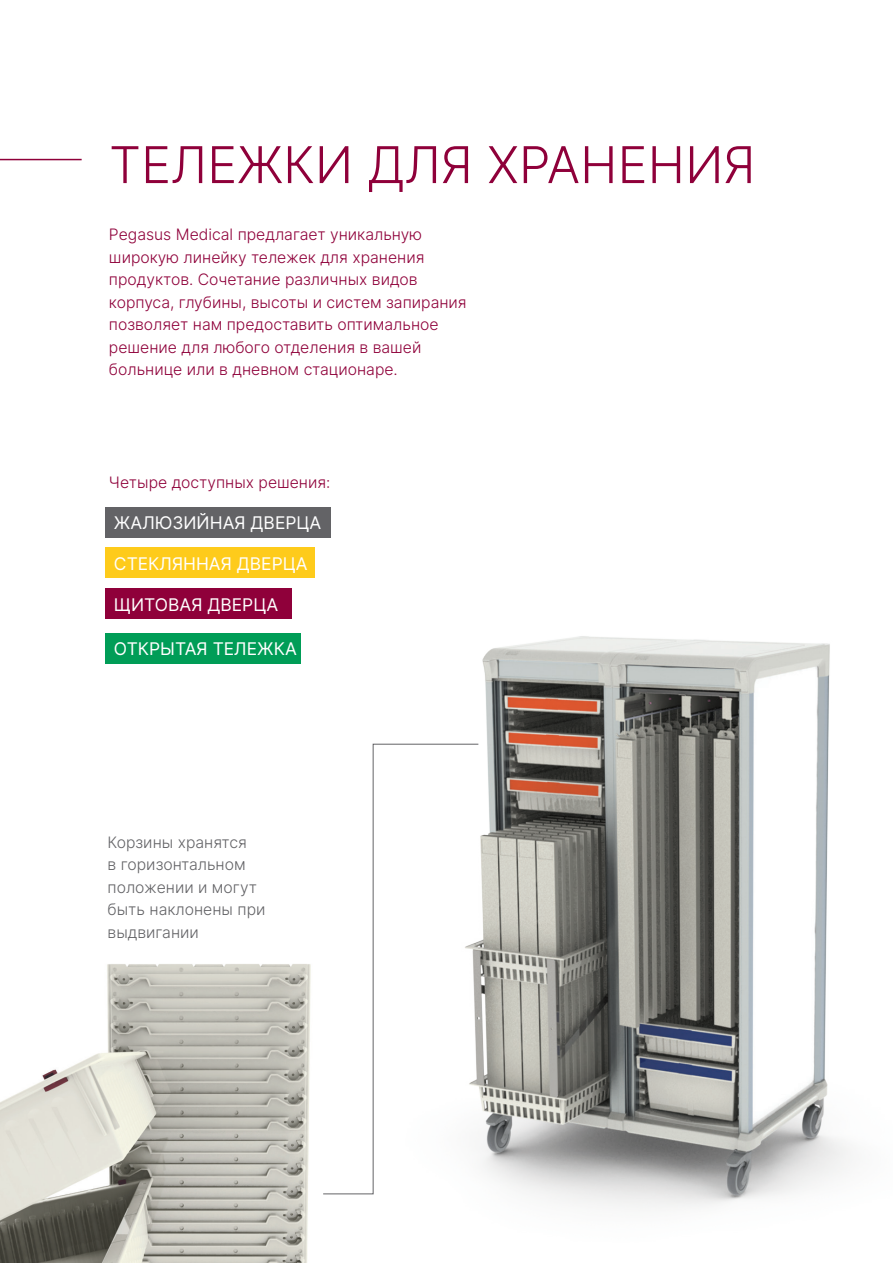
<style>
.page{position:relative;width:893px;height:1263px;background:#fff}
.page>*{position:absolute;margin:0;border:0;box-sizing:border-box;transform-origin:0 0}
.t1{font:300 50.7px "Inter";color:#8f003a}
.t2{font:17.4px "Inter";color:#fff}
.t3{font:300 15.75px/22.5px "Inter";color:#8f003a}
.t4{font:300 15.75px/22.5px "Inter";color:#636366}
</style>
<div class="page">
<img style="left:0;top:964px;width:338px;height:299px">
<hr style="left:0;top:159px;width:82px;height:1px;background:#8f003a">
<img style="left:338px;top:636px;width:515px;height:572px">
<div style="left:105px;top:633px;width:195px;height:30px;background:#009d57"></div>
<div style="left:105px;top:588px;width:187px;height:31px;background:#8f003a"></div>
<div style="left:105px;top:507px;width:225px;height:31px;background:#636366"></div>
<div style="left:105px;top:547px;width:210px;height:31px;background:#fecb1b"></div>
<svg style="left:322px;top:743px;width:157px;height:451px"></svg>
<h1 class="t1" style="left:109px;top:128px;width:648px">ТЕЛЕЖКИ ДЛЯ ХРАНЕНИЯ</h1>
<p class="t3" style="left:109px;top:223px;width:359px">Pegasus Medical предлагает уникальную широкую линейку тележек для хранения продуктов. Сочетание различных видов корпуса, глубины, высоты и систем запирания позволяет нам предоставить оптимальное решение для любого отделения в вашей больнице или в дневном стационаре.</p>
<p class="t3" style="left:109px;top:470px;width:223px">Четыре доступных решения:</p>
<p class="t2" style="left:114px;top:510px;width:209px">ЖАЛЮЗИЙНАЯ ДВЕРЦА</p>
<p class="t2" style="left:114px;top:551px;width:195px">СТЕКЛЯННАЯ ДВЕРЦА</p>
<p class="t2" style="left:114px;top:592px;width:166px">ЩИТОВАЯ ДВЕРЦА</p>
<p class="t2" style="left:114px;top:636px;width:184px">ОТКРЫТАЯ ТЕЛЕЖКА</p>
<p class="t4" style="left:108px;top:830px;width:159px">Корзины хранятся<br>в горизонтальном положении и могут быть наклонены при выдвигании</p>
</div>
